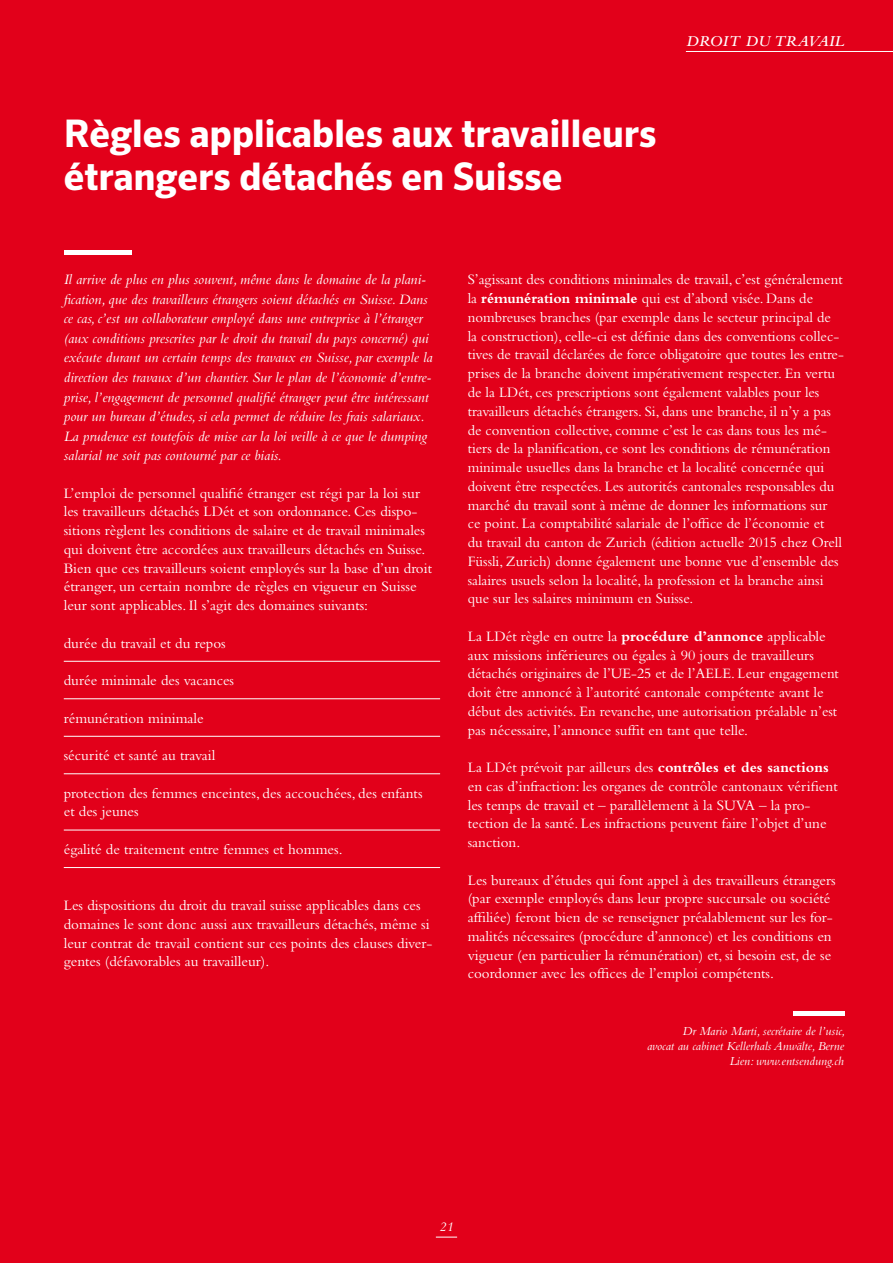
<style>
.page{position:relative;width:893px;height:1263px;background:#e2001a}
.page>*{position:absolute;margin:0;border:0;box-sizing:border-box;transform-origin:0 0}
.t1{font:700 38.1px/43.8px "Sero OT";letter-spacing:-.01em;color:#fff}
.t2{font:italic 600 15.75px "Bembo";letter-spacing:.025em;color:#fff}
.t3{font:15px/18.8px "Bembo";color:#fff}
.t4{font:italic 15px/19.5px "Bembo";color:#fff}
.t5{font:italic 13.5px "Bembo";color:#fff}
.t6{font:italic 12.75px/15px "Bembo";color:#fff;text-align:right}
.s1{font-weight:700}
</style>
<div class="page">
<hr style="left:64px;top:661px;width:376px;height:1px;background:#fff">
<hr style="left:64px;top:698px;width:376px;height:1px;background:#fff">
<hr style="left:64px;top:736px;width:376px;height:1px;background:#fff">
<hr style="left:64px;top:773px;width:376px;height:1px;background:#fff">
<hr style="left:64px;top:830px;width:376px;height:1px;background:#fff">
<hr style="left:64px;top:867px;width:376px;height:1px;background:#fff">
<hr style="left:64px;top:250px;width:68px;height:4px;background:#fff">
<hr style="left:793px;top:1011px;width:51px;height:4px;background:#fff">
<hr style="left:686px;top:51px;width:207px;height:1px;background:#fff">
<svg style="left:436px;top:1236px;width:21px;height:1px"></svg>
<h1 class="t1" style="left:64px;top:112px;width:594px">Règles applicables aux travailleurs étrangers détachés en Suisse</h1>
<p class="t2" style="left:686px;top:33px;width:159px">DROIT DU TRAVAIL</p>
<p class="t4" style="left:64px;top:270px;width:370px">Il arrive de plus en plus souvent, même dans le domaine de la plani&shy;fication, que des travailleurs étrangers soient détachés en Suisse. Dans ce cas, c’est un collaborateur employé dans une entreprise à l’étranger (aux conditions prescrites par le droit du travail du pays concerné) qui exécute durant un certain temps des travaux en Suisse, par exemple la direction des travaux d’un chantier. Sur le plan de l’économie d’entre&shy;prise, l’engagement de personnel qualifié étranger peut être intéressant pour un bureau d’études, si cela permet de réduire les frais salariaux.<br>La prudence est toutefois de mise car la loi veille à ce que le dumping salarial ne soit pas contourné par ce biais.</p>
<p class="t3" style="left:64px;top:483px;width:370px">L’emploi de personnel qualifié étranger est régi par la loi sur les travailleurs détachés LDét et son ordonnance. Ces dispo&shy;sitions règlent les conditions de salaire et de travail minimales qui doivent être accordées aux travailleurs détachés en Suisse.<br>Bien que ces travailleurs soient employés sur la base d’un droit étranger, un certain nombre de règles en vigueur en Suisse leur sont applicables. Il s’agit des domaines suivants:</p>
<p class="t3" style="left:64px;top:633px;width:164px">durée du travail et du repos</p>
<p class="t3" style="left:64px;top:671px;width:172px">durée minimale des vacances</p>
<p class="t3" style="left:64px;top:708px;width:141px">rémunération minimale</p>
<p class="t3" style="left:64px;top:746px;width:153px">sécurité et santé au travail</p>
<p class="t3" style="left:64px;top:783px;width:360px">protection des femmes enceintes, des accouchées, des enfants et des jeunes</p>
<p class="t3" style="left:64px;top:839px;width:280px">égalité de traitement entre femmes et hommes.</p>
<p class="t3" style="left:64px;top:896px;width:370px">Les dispositions du droit du travail suisse applicables dans ces domaines le sont donc aussi aux travailleurs détachés, même si leur contrat de travail contient sur ces points des clauses diver&shy;gentes (défavorables au travailleur).</p>
<p class="t3" style="left:468px;top:270px;width:378px">S’agissant des conditions minimales de travail, c’est généralement la <span class="s1">rémunération minimale</span> qui est d’abord visée. Dans de nombreuses branches (par exemple dans le secteur principal de la construction), celle-ci est définie dans des conventions collec&shy;tives de travail déclarées de force obligatoire que toutes les entre&shy;prises de la branche doivent impérativement respecter. En vertu de la LDét, ces prescriptions sont également valables pour les travailleurs détachés étrangers. Si, dans une branche, il n’y a pas de convention collective, comme c’est le cas dans tous les mé&shy;tiers de la planification, ce sont les conditions de rémunération minimale usuelles dans la branche et la localité concernée qui doivent être respectées. Les autorités cantonales responsables du marché du travail sont à même de donner les informations sur<br>ce point. La comptabilité salariale de l’office de l’économie et<br>du travail du canton de Zurich (édition actuelle 2015 chez Orell Füssli, Zurich) donne également une bonne vue d’ensemble des salaires usuels selon la localité, la profession et la branche ainsi que sur les salaires minimum en Suisse.</p>
<p class="t3" style="left:468px;top:626px;width:373px">La LDét règle en outre la <span class="s1">procédure d’annonce</span> applicable aux missions inférieures ou égales à 90 jours de travailleurs détachés originaires de l’UE-25 et de l’AELE. Leur engagement doit être annoncé à l’autorité cantonale compétente avant le début des activités. En revanche, une autorisation préalable n’est pas nécessaire, l’annonce suffit en tant que telle.</p>
<p class="t3" style="left:468px;top:758px;width:371px">La LDét prévoit par ailleurs des <span class="s1">contrôles et des sanctions </span>en cas d’infraction: les organes de contrôle cantonaux vérifient les temps de travail et – parallèlement à la SUVA – la pro&shy;tection de la santé. Les infractions peuvent faire l’objet d’une sanction.</p>
<p class="t3" style="left:468px;top:870px;width:370px">Les bureaux d’études qui font appel à des travailleurs étrangers (par exemple employés dans leur propre succursale ou société affiliée) feront bien de se renseigner préalablement sur les for&shy;malités nécessaires (procédure d’annonce) et les conditions en vigueur (en particulier la rémunération) et, si besoin est, de se coordonner avec les offices de l’emploi compétents.</p>
<p class="t6" style="left:647px;top:1023px;width:200px">Dr Mario Marti, secrétaire de l’usic,<br>avocat au cabinet Kellerhals Anwälte, Berne<br>Lien: www.entsendung.ch</p>
<p class="t5" style="left:440px;top:1219px;width:15px">21</p>
</div>
